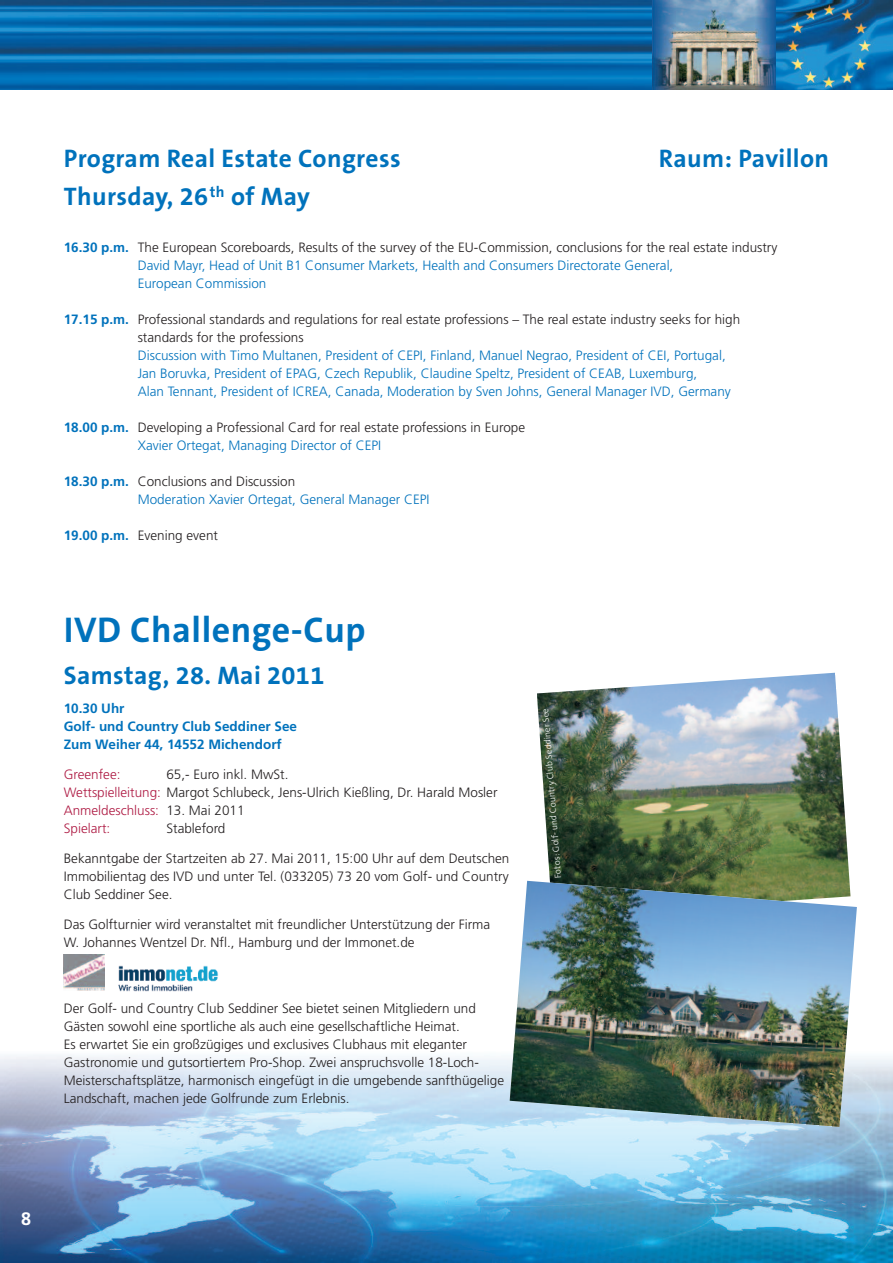
<style>
.page{position:relative;width:893px;height:1263px;background:#fff}
.page>*{position:absolute;margin:0;border:0;box-sizing:border-box;transform-origin:0 0}
.t1{font:700 36px "The Sans B7";letter-spacing:.015em;color:#0072bc}
.t2{font:700 25.5px "The Sans B7";letter-spacing:.015em;color:#0072bc}
.t3{font:700 18px "Frutiger LT Std";color:#fff}
.t4{font:300 13.5px/18px "Frutiger LT Std";color:#231f20}
.t5{font:300 13.5px/18px "Frutiger LT Std";color:#0072bc}
.t6{font:700 13.5px/18px "Frutiger LT Std";color:#0072bc}
.t7{font:300 13.5px "Frutiger LT Std";color:#ae1a43}
.t8{font:300 9px "The Sans B3";color:#fff}
.s1{font-weight:700;color:#0072bc}
.s2{color:#0072bc}
.s3{font-weight:700}
.s4{color:#231f20}
.s5{color:#ae1a43}
</style>
<div class="page">
<img style="left:0;top:1055px;width:893px;height:208px">
<img style="left:0;top:0;width:893px;height:90px">
<img style="left:676px;top:0;width:100px;height:90px">
<img style="left:755px;top:0;width:20px;height:90px">
<img style="left:653px;top:0;width:23px;height:90px">
<img style="left:64px;top:955px;width:41px;height:36px">
<img style="left:118px;top:965px;width:100px;height:27px">
<img style="left:537px;top:673px;width:313px;height:208px">
<img style="left:510px;top:881px;width:347px;height:246px">
<h2 class="t2" style="left:64px;top:145px;width:338px">Program Real Estate Congress</h2>
<h2 class="t2" style="left:659px;top:145px;width:172px">Raum: Pavillon</h2>
<h2 class="t2" style="left:64px;top:183px;width:248px">Thursday, 26<sup>th</sup> of May</h2>
<p class="t4" style="left:138px;top:239px;width:641px;text-indent:-74px"><span class="s1">16.30 p.m.</span> The European Scoreboards, Results of the survey of the EU-Commission, conclusions for the real estate industry<br><span class="s2">David Mayr, Head of Unit B1 Consumer Markets, Health and Consumers Directorate General,<br>European Commission</span></p>
<p class="t4" style="left:138px;top:311px;width:604px;text-indent:-74px"><span class="s1">17.15 p.m.</span> Professional standards and regulations for real estate professions – The real estate industry seeks for high standards for the professions</p>
<p class="t5" style="left:138px;top:347px;width:595px">Discussion with Timo Multanen, President of CEPI, Finland, Manuel Negrao, President of CEI, Portugal,<br>Jan Boruvka, President of EPAG, Czech Republik, Claudine Speltz, President of CEAB, Luxemburg,<br>Alan Tennant, President of ICREA, Canada, Moderation by Sven Johns, General Manager IVD, Germany</p>
<p class="t4" style="left:138px;top:419px;width:389px;text-indent:-74px"><span class="s1">18.00 p.m.</span> Developing a Professional Card for real estate professions in Europe<br><span class="s2">Xavier Ortegat, Managing Director of CEPI</span></p>
<p class="t5" style="left:138px;top:473px;width:293px;text-indent:-74px"><span class="s3">18.30 p.m.</span> <span class="s4">Conclusions and Discussion<br></span>Moderation Xavier Ortegat, General Manager CEPI</p>
<p class="t4" style="left:64px;top:527px;width:156px"><span class="s1">19.00 p.m.</span> Evening event</p>
<h1 class="t1" style="left:64px;top:611px;width:303px">IVD Challenge-Cup</h1>
<h2 class="t2" style="left:64px;top:662px;width:262px">Samstag, 28. Mai 2011</h2>
<p class="t6" style="left:64px;top:700px;width:235px">10.30 Uhr<br>Golf- und Country Club Seddiner See<br>Zum Weiher 44, 14552 Michendorf</p>
<p class="t7" style="left:64px;top:769px;width:58px">Greenfee:</p>
<p class="t4" style="left:64px;top:766px;width:435px;text-indent:103px">65,- Euro inkl. MwSt.<br><span class="s5">Wettspielleitung:</span> Margot Schlubeck, Jens-Ulrich Kießling, Dr. Harald Mosler <span class="s5">Anmeldeschluss:</span> 13. Mai 2011<br><span class="s5">Spielart:</span></p>
<p class="t4" style="left:166px;top:820px;width:61px">Stableford</p>
<p class="t4" style="left:64px;top:850px;width:447px;text-align:justify">Bekanntgabe der Startzeiten ab 27. Mai 2011, 15:00 Uhr auf dem Deutschen Immobilientag des IVD und unter Tel. (033205) 73 20 vom Golf- und Country Club Seddiner See.</p>
<p class="t4" style="left:64px;top:916px;width:428px">Das Golfturnier wird veranstaltet mit freundlicher Unterstützung der Firma<br>W. Johannes Wentzel Dr. Nfl., Hamburg und der Immonet.de</p>
<p class="t4" style="left:64px;top:1000px;width:442px">Der Golf- und Country Club Seddiner See bietet seinen Mitgliedern und Gästen sowohl eine sportliche als auch eine gesellschaftliche Heimat.<br>Es erwartet Sie ein großzügiges und exclusives Clubhaus mit eleganter Gastronomie und gutsortiertem Pro-Shop. Zwei anspruchsvolle 18-Loch-Meisterschaftsplätze, harmonisch eingefügt in die umgebende sanfthügelige Landschaft, machen jede Golfrunde zum Erlebnis.</p>
<p class="t8" style="left:553px;top:878px;width:172px;rotate:-94deg">Fotos: Golf- und Country C ul b Sedd ni er See</p>
<h3 class="t3" style="left:21px;top:1212px;width:12px">8</h3>
</div>
